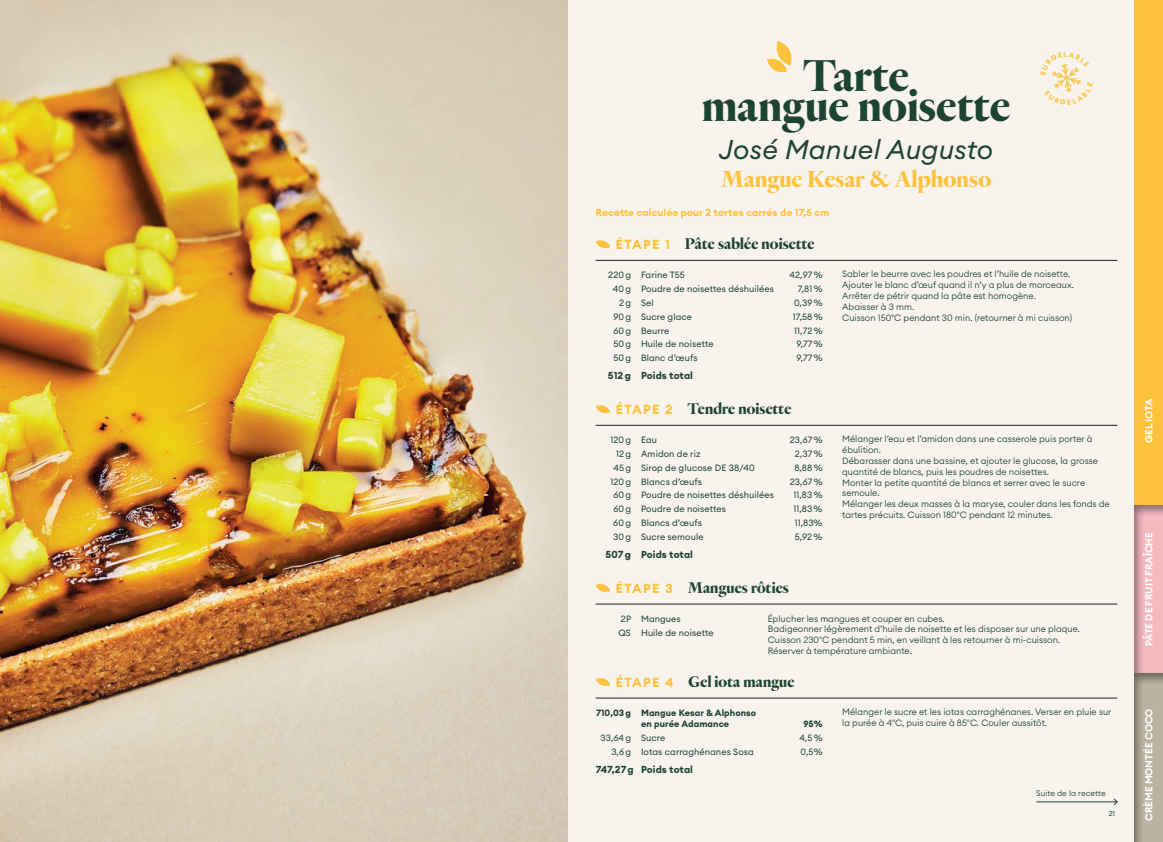
<style>
.page{position:relative;width:1163px;height:842px;background:#fff}
.page>*{position:absolute;margin:0;border:0;box-sizing:border-box;transform-origin:0 0}
.t1{font:700 46px "Heldane Display";letter-spacing:.01em;color:#1d4332}
.t2{font:italic 26.8px "Euclid Circular A";letter-spacing:.01em;color:#1d4332}
.t3{font:700 24px "Heldane Display";letter-spacing:.01em;color:#fec23c}
.t4{font:700 16px "Heldane Display";letter-spacing:.01em;color:#1d4332}
.t5{font:700 10px "Euclid Circular A";letter-spacing:.01em;color:#1d4332}
.t6{font:700 10px "Euclid Circular A";letter-spacing:.01em;color:#fec23c}
.t7{font:600 10px "Euclid Circular A";color:#fff}
.t8{font:300 9px/10.8px "Euclid Circular A";color:#1d4332}
.t9{font:9px/13.8px "Euclid Circular A";letter-spacing:.01em;color:#1d4332}
.t10{font:700 9px/11px "Euclid Circular A";letter-spacing:.01em;color:#1d4332}
.t11{font:300 8px "Euclid Circular A";letter-spacing:.01em;color:#1d4332}
.t12{font:7px "Euclid Circular A";color:#1d4332}
.s1{font-family:"Euclid Circular A";font-size:13px;color:#fec23c}
</style>
<div class="page">
<div style="left:567px;top:0;width:595px;height:842px;background:#f8f3ed"></div>
<img style="left:0;top:0;width:567px;height:842px">
<hr style="left:595px;top:260px;width:522px;height:1px;background:#231f20">
<svg style="left:595px;top:240px;width:15px;height:8px"></svg>
<hr style="left:595px;top:425px;width:522px;height:1px;background:#231f20">
<svg style="left:595px;top:405px;width:15px;height:8px"></svg>
<hr style="left:595px;top:698px;width:522px;height:1px;background:#231f20">
<svg style="left:595px;top:678px;width:15px;height:8px"></svg>
<hr style="left:595px;top:604px;width:522px;height:1px;background:#231f20">
<svg style="left:595px;top:584px;width:15px;height:8px"></svg>
<svg style="left:766px;top:41px;width:25px;height:32px"></svg>
<hr style="left:1036px;top:802px;width:80px;height:1px;background:#1d4332">
<svg style="left:1113px;top:798px;width:4px;height:7px"></svg>
<div style="left:1134px;top:0;width:28px;height:505px;background:#fec23c"></div>
<div style="left:1132px;top:503px;width:30px;height:171px;background:#231f20;opacity:.5"></div>
<div style="left:1132px;top:672px;width:30px;height:170px;background:#231f20;opacity:.5"></div>
<svg style="left:1052px;top:63px;width:29px;height:29px"></svg>
<h1 class="t1" style="left:803px;top:47px;width:107px">Tarte</h1>
<h1 class="t1" style="left:702px;top:77px;width:310px">mangue noisette</h1>
<h2 class="t2" style="left:719px;top:132px;width:275px">José Manuel Augusto</h2>
<h3 class="t3" style="left:721px;top:165px;width:271px">Mangue Kesar &amp; Alphonso</h3>
<p class="t6" style="left:595px;top:206px;width:235px">Recette calculée pour 2 tartes carrés de 17,5 cm</p>
<h3 class="t4" style="left:615px;top:234px;width:200px"><span class="s1">ÉTAPE 1</span> Pâte sablée noisette</h3>
<p class="t9" style="left:608px;top:268px;width:78px">220 g Farine T55</p>
<p class="t9" style="left:789px;top:268px;width:34px">42,97 %</p>
<p class="t9" style="left:612px;top:282px;width:163px">40 g Poudre de noisettes déshuilées</p>
<p class="t9" style="left:797px;top:282px;width:26px">7,81 %</p>
<p class="t9" style="left:619px;top:296px;width:36px">2 g Sel</p>
<p class="t9" style="left:794px;top:296px;width:30px">0,39 %</p>
<p class="t9" style="left:613px;top:309px;width:80px">90 g Sucre glace</p>
<p class="t9" style="left:792px;top:309px;width:31px">17,58 %</p>
<p class="t9" style="left:613px;top:323px;width:57px">60 g Beurre</p>
<p class="t9" style="left:794px;top:323px;width:30px">11,72 %</p>
<p class="t9" style="left:613px;top:337px;width:102px">50 g Huile de noisette</p>
<p class="t9" style="left:796px;top:337px;width:28px">9,77 %</p>
<p class="t9" style="left:613px;top:351px;width:86px">50 g Blanc d’œufs</p>
<p class="t9" style="left:796px;top:351px;width:28px">9,77 %</p>
<p class="t5" style="left:608px;top:369px;width:86px">512 g Poids total</p>
<h3 class="t4" style="left:615px;top:399px;width:177px"><span class="s1">ÉTAPE 2</span> Tendre noisette</h3>
<p class="t9" style="left:610px;top:433px;width:48px">120 g Eau</p>
<p class="t9" style="left:789px;top:433px;width:34px">23,67 %</p>
<p class="t9" style="left:616px;top:447px;width:86px">12 g Amidon de riz</p>
<p class="t9" style="left:794px;top:447px;width:29px">2,37 %</p>
<p class="t9" style="left:613px;top:461px;width:143px">45 g Sirop de glucose DE 38/40</p>
<p class="t9" style="left:794px;top:461px;width:30px">8,88 %</p>
<p class="t9" style="left:610px;top:474px;width:93px">120 g Blancs d’œufs</p>
<p class="t9" style="left:789px;top:474px;width:34px">23,67 %</p>
<p class="t9" style="left:613px;top:488px;width:162px">60 g Poudre de noisettes déshuilées</p>
<p class="t9" style="left:793px;top:488px;width:31px">11,83 %</p>
<p class="t9" style="left:613px;top:502px;width:114px">60 g Poudre de noisettes</p>
<p class="t9" style="left:793px;top:502px;width:31px">11,83 %</p>
<p class="t9" style="left:613px;top:516px;width:90px">60 g Blancs d’œufs</p>
<p class="t9" style="left:794px;top:516px;width:29px">11,83%</p>
<p class="t9" style="left:613px;top:530px;width:92px">30 g Sucre semoule</p>
<p class="t9" style="left:794px;top:530px;width:29px">5,92 %</p>
<p class="t5" style="left:605px;top:548px;width:89px">507 g Poids total</p>
<p class="t8" style="left:842px;top:269px;width:233px">Sabler le beurre avec les poudres et l’huile de noisette.<br>Ajouter le blanc d’œuf quand il n’y a plus de morceaux.<br>Arrêter de pétrir quand la pâte est homogène.<br>Abaisser à 3 mm.<br>Cuisson 150°C pendant 30 min. (retourner à mi cuisson)</p>
<p class="t8" style="left:842px;top:434px;width:269px">Mélanger l’eau et l’amidon dans une casserole puis porter à ébulition.<br>Débarasser dans une bassine, et ajouter le glucose, la grosse quantité de blancs, puis les poudres de noisettes.<br>Monter la petite quantité de blancs et serrer avec le sucre semoule.<br>Mélanger les deux masses à la maryse, couler dans les fonds de tartes précuits. Cuisson 180°C pendant 12 minutes.</p>
<h3 class="t4" style="left:615px;top:577px;width:175px"><span class="s1">ÉTAPE 3</span> Mangues rôties</h3>
<p class="t9" style="left:618px;top:612px;width:97px">2P Mangues<br>QS Huile de noisette</p>
<p class="t8" style="left:767px;top:613px;width:314px">Éplucher les mangues et couper en cubes.<br>Badigeonner légèrement d’huile de noisette et les disposer sur une plaque.<br>Cuisson 230°C pendant 5 min, en veillant à les retourner à mi-cuisson.<br>Réserver à température ambiante.</p>
<h3 class="t4" style="left:615px;top:671px;width:180px"><span class="s1">ÉTAPE 4</span> Gel iota mangue</h3>
<p class="t10" style="left:641px;top:707px;width:117px;text-indent:-45px">710,03 g Mangue Kesar &amp; Alphonso en purée Adamance</p>
<p class="t10" style="left:803px;top:718px;width:21px">95%</p>
<p class="t9" style="left:600px;top:730px;width:66px">33,64 g Sucre</p>
<p class="t9" style="left:799px;top:730px;width:25px">4,5 %</p>
<p class="t9" style="left:611px;top:744px;width:144px">3,6 g Iotas carraghénanes Sosa</p>
<p class="t9" style="left:800px;top:744px;width:23px">0,5%</p>
<p class="t5" style="left:595px;top:763px;width:99px">747,27 g Poids total</p>
<p class="t8" style="left:842px;top:706px;width:271px">Mélanger le sucre et les iotas carraghénanes. Verser en pluie sur la purée à 4°C, puis cuire à 85°C. Couler aussitôt.</p>
<p class="t11" style="left:1036px;top:788px;width:71px">Suite de la recette</p>
<p class="t12" style="left:1108px;top:809px;width:8px">21</p>
<p class="t7" style="left:1142px;top:443px;width:46px;rotate:-90deg">GEL IOTA</p>
<p class="t7" style="left:1142px;top:646px;width:116px;rotate:-90deg">PÂTE DE FRUIT FRAÎCHE</p>
<p class="t7" style="left:1142px;top:821px;width:114px;rotate:-90deg">CRÈME MONTÉE COCO</p>
</div>
